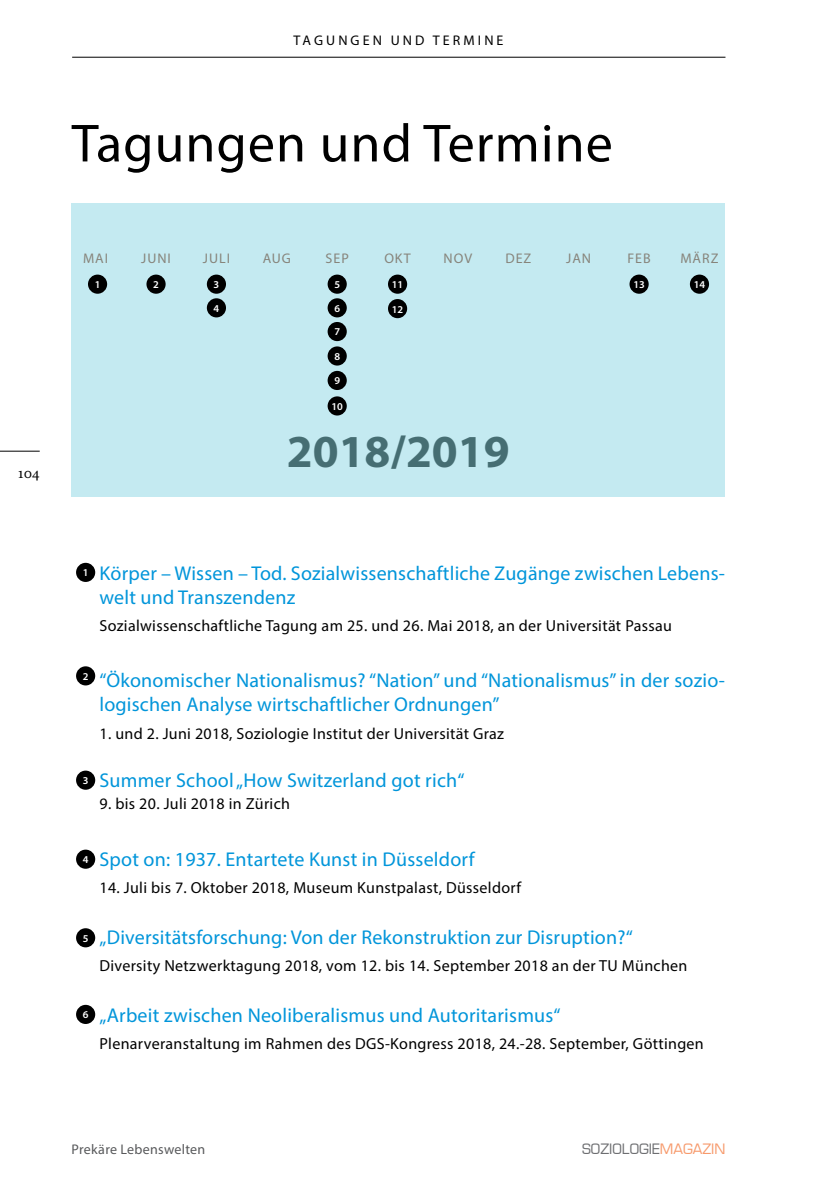
<style>
.page{position:relative;width:840px;height:1191px;background:#fff}
.page>*{position:absolute;margin:0;border:0;box-sizing:border-box;transform-origin:0 0}
.t1{font:54px "Myriad Pro";letter-spacing:.02em;color:#000}
.t2{font:700 46px "Myriad Pro";color:#466e73}
.t3{font:20px/24px "Myriad Pro";letter-spacing:.01em;color:#0095da}
.t4{font:16px "Myriad Pro";letter-spacing:.02em;color:#000}
.t5{font:16px "Minion Pro";color:#000}
.t6{font:14px "Myriad Pro";letter-spacing:.07em;color:#87847b}
.t7{font:14px "Myriad Pro";letter-spacing:.02em;color:#58595b}
.t8{font:14px "Myriad Pro";letter-spacing:.22em;color:#000}
.t9{font:500 14px "Eurostile";color:#6d6e71}
.t10{font:600 10.4px "Myriad Pro";color:#fff}
.s1{color:#f79a6c}
</style>
<div class="page">
<hr style="left:72px;top:57px;width:653px;height:1px;background:#000">
<hr style="left:0;top:451px;width:40px;height:1px;background:#000">
<div style="left:76px;top:563px;width:19px;height:19px;background:#000;border-radius:50%"></div>
<div style="left:76px;top:666px;width:19px;height:19px;background:#000;border-radius:50%"></div>
<div style="left:76px;top:849px;width:19px;height:19px;background:#000;border-radius:50%"></div>
<div style="left:76px;top:928px;width:19px;height:19px;background:#000;border-radius:50%"></div>
<div style="left:76px;top:1004px;width:19px;height:20px;background:#000;border-radius:50%"></div>
<div style="left:71px;top:204px;width:653px;height:293px;background:#c4eaf1"></div>
<div style="left:207px;top:274px;width:19px;height:20px;background:#000;border-radius:50%"></div>
<div style="left:88px;top:274px;width:19px;height:20px;background:#000;border-radius:50%"></div>
<div style="left:146px;top:274px;width:19px;height:20px;background:#000;border-radius:50%"></div>
<div style="left:327px;top:274px;width:19px;height:20px;background:#000;border-radius:50%"></div>
<div style="left:327px;top:371px;width:19px;height:19px;background:#000;border-radius:50%"></div>
<div style="left:327px;top:298px;width:19px;height:19px;background:#000;border-radius:50%"></div>
<div style="left:327px;top:322px;width:19px;height:19px;background:#000;border-radius:50%"></div>
<div style="left:327px;top:346px;width:19px;height:19px;background:#000;border-radius:50%"></div>
<div style="left:388px;top:274px;width:19px;height:20px;background:#000;border-radius:50%"></div>
<div style="left:388px;top:299px;width:19px;height:19px;background:#000;border-radius:50%"></div>
<div style="left:629px;top:274px;width:19px;height:20px;background:#000;border-radius:50%"></div>
<div style="left:689px;top:274px;width:19px;height:20px;background:#000;border-radius:50%"></div>
<div style="left:76px;top:770px;width:19px;height:19px;background:#000;border-radius:50%"></div>
<div style="left:207px;top:298px;width:19px;height:19px;background:#000;border-radius:50%"></div>
<div style="left:327px;top:396px;width:19px;height:19px;background:#000;border-radius:50%"></div>
<p class="t5" style="left:18px;top:462px;width:23px">104</p>
<p class="t8" style="left:293px;top:32px;width:211px">TAGUNGEN UND TERMINE</p>
<h1 class="t1" style="left:72px;top:110px;width:542px">Tagungen und Termine</h1>
<p class="t6" style="left:83px;top:249px;width:26px">MAI</p>
<p class="t6" style="left:141px;top:249px;width:31px">JUNI</p>
<p class="t6" style="left:203px;top:249px;width:29px">JULI</p>
<p class="t6" style="left:262px;top:249px;width:30px">AUG</p>
<p class="t6" style="left:325px;top:249px;width:25px">SEP</p>
<p class="t6" style="left:384px;top:249px;width:28px">OKT</p>
<p class="t6" style="left:443px;top:249px;width:30px">NOV</p>
<p class="t6" style="left:505px;top:249px;width:27px">DEZ</p>
<p class="t6" style="left:566px;top:249px;width:26px">JAN</p>
<p class="t6" style="left:627px;top:249px;width:25px">FEB</p>
<p class="t6" style="left:680px;top:249px;width:39px">MÄRZ</p>
<p class="t10" style="left:95px;top:278px;width:7px">1</p>
<p class="t10" style="left:153px;top:278px;width:7px">2</p>
<p class="t10" style="left:334px;top:278px;width:7px">5</p>
<p class="t10" style="left:213px;top:278px;width:7px">3</p>
<p class="t10" style="left:633px;top:278px;width:13px">13</p>
<p class="t10" style="left:693px;top:278px;width:13px">14</p>
<p class="t10" style="left:391px;top:278px;width:13px">11</p>
<p class="t10" style="left:391px;top:302px;width:13px">12</p>
<p class="t10" style="left:334px;top:302px;width:7px">6</p>
<p class="t10" style="left:334px;top:325px;width:7px">7</p>
<p class="t10" style="left:334px;top:350px;width:7px">8</p>
<p class="t10" style="left:213px;top:302px;width:7px">4</p>
<p class="t10" style="left:334px;top:374px;width:7px">9</p>
<p class="t10" style="left:331px;top:400px;width:13px">10</p>
<h2 class="t2" style="left:287px;top:422px;width:224px">2018/2019</h2>
<p class="t10" style="left:83px;top:566px;width:7px">1</p>
<p class="t10" style="left:83px;top:669px;width:7px">2</p>
<p class="t10" style="left:83px;top:774px;width:7px">3</p>
<p class="t3" style="left:99px;top:560px;width:626px">Körper – Wissen – Tod. Sozialwissenschaftliche Zugänge zwischen Lebens&shy;welt und Transzendenz</p>
<p class="t4" style="left:99px;top:616px;width:573px">Sozialwissenschaftliche Tagung am 25. und 26. Mai 2018, an der Universität Passau</p>
<p class="t3" style="left:99px;top:668px;width:626px">“Ökonomischer Nationalismus? “Nation” und “Nationalismus” in der sozio&shy;logischen Analyse wirtschaftlicher Ordnungen”</p>
<p class="t4" style="left:99px;top:723px;width:406px">1. und 2. Juni 2018, Soziologie Institut der Universität Graz</p>
<p class="t3" style="left:99px;top:767px;width:366px">Summer School „How Switzerland got rich“</p>
<p class="t4" style="left:99px;top:793px;width:192px">9. bis 20. Juli 2018 in Zürich</p>
<p class="t10" style="left:83px;top:853px;width:7px">4</p>
<p class="t10" style="left:83px;top:931px;width:7px">5</p>
<p class="t10" style="left:83px;top:1008px;width:7px">6</p>
<p class="t3" style="left:99px;top:846px;width:376px">Spot on: 1937. Entartete Kunst in Düsseldorf</p>
<p class="t4" style="left:99px;top:878px;width:423px">14. Juli bis 7. Oktober 2018, Museum Kunstpalast, Düsseldorf</p>
<p class="t3" style="left:99px;top:924px;width:534px">„Diversitätsforschung: Von der Rekonstruktion zur Disruption?“</p>
<p class="t4" style="left:99px;top:956px;width:589px">Diversity Netzwerktagung 2018, vom 12. bis 14. September 2018 an der TU München</p>
<p class="t3" style="left:99px;top:1002px;width:462px">„Arbeit zwischen Neoliberalismus und Autoritarismus“</p>
<p class="t4" style="left:99px;top:1034px;width:605px">Plenarveranstaltung im Rahmen des DGS-Kongress 2018, 24.-28. September, Göttingen</p>
<p class="t7" style="left:72px;top:1140px;width:135px">Prekäre Lebenswelten</p>
<p class="t9" style="left:581px;top:1140px;width:145px">SOZIOLOGIE<span class="s1">MAGAZIN</span></p>
</div>
